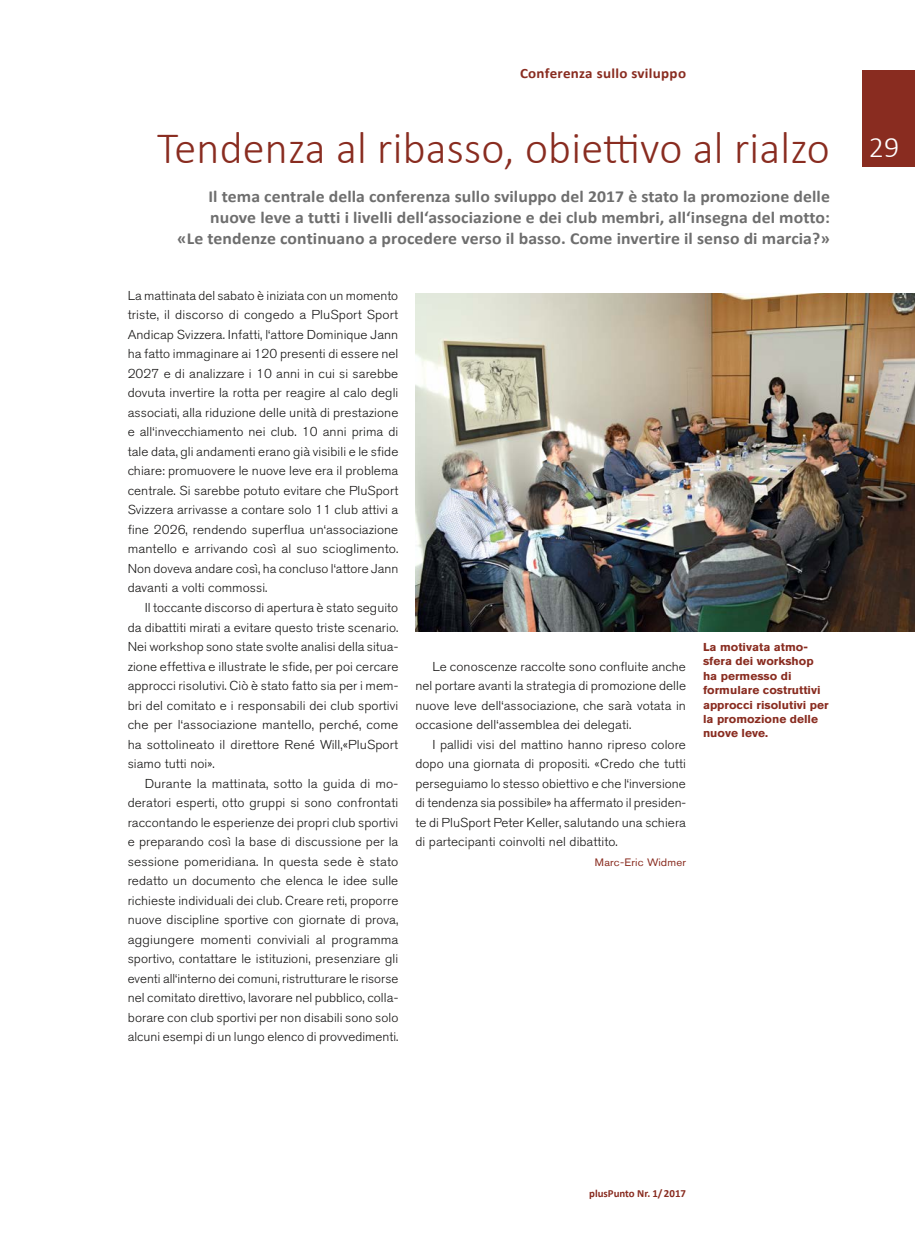
<style>
.page{position:relative;width:915px;height:1234px;background:#fff}
.page>*{position:absolute;margin:0;border:0;box-sizing:border-box;transform-origin:0 0}
.H2_01_haupttitel_i{font:300 45px "Calibri";letter-spacing:.005em;color:#892c20}
.t1{font:300 30px "Calibri";color:#fff}
.H2_01_lead_i{font:700 16.8px/21px "Calibri";letter-spacing:.005em;color:#6e6e6e;text-align:right;scale:1.05 1}
.t2{font:700 14.25px "Calibri";letter-spacing:.02em;color:#892c20;scale:1.05 1}
.P_01_lauftext_me_i{font:300 12.9px/19.5px "Akzidenz Grotesk BE";letter-spacing:.005em;color:#181716;text-align:justify;scale:1.05 1}
.P_01_lauftext_oe_i{font:300 12.9px/19.5px "Akzidenz Grotesk BE";color:#181716;text-align:justify;scale:1.04 1}
.P_01_lauftext_me_i-2{font:300 12.9px/19.5px "Akzidenz Grotesk BE";letter-spacing:.005em;color:#181716;text-align:justify;scale:1.07 1}
.P_01_bildlegende_i{font:700 11.4px/14.4px "Akzidenz Grotesk BE";color:#892c20;scale:1.05 1}
.t3{font:700 10.8px "Calibri";color:#892c20}
.P_01_autor_i{font:10.65px "Akzidenz Grotesk BE";letter-spacing:.02em;color:#892c20;scale:1.05 1}
</style>
<div class="page">
<div style="left:862px;top:71px;width:52px;height:96px;background:#892c20"></div>
<img style="left:415px;top:293px;width:499px;height:338px">
<p class="t2" style="left:520px;top:64px;width:159px">Conferenza sullo sviluppo</p>
<h2 class="H2_01_haupttitel_i" style="left:157px;top:120px;width:674px">Tendenza al ribasso, obiettivo al rialzo</h2>
<h2 class="H2_01_lead_i" style="left:177px;top:186px;width:623px">Il tema centrale della conferenza sullo sviluppo del 2017 è stato la promozione delle nuove leve a tutti i livelli dell‘associazione e dei club membri, all‘insegna del motto:<br>«Le -tendenze continuano a procedere verso il basso. Come invertire il senso di marcia?»</h2>
<p class="P_01_lauftext_oe_i" style="left:128px;top:286px;width:262px">La mattinata del sabato è iniziata con un momento triste, il discorso di congedo a PluSport Sport Andicap Svizzera. Infatti, l‘attore Dominique Jann ha fatto immaginare ai 120 presenti di essere nel 2027 e di analizzare i 10 anni in cui si sarebbe dovuta invertire la rotta per reagire al calo degli associati, alla riduzione delle unità di prestazione e all‘invecchiamento nei club. 10 anni prima di tale data, gli andamenti erano già visibili e le sfide chiare: promuovere le nuove leve era il problema centrale. Si sarebbe potuto evitare che PluSport Svizzera arrivasse a contare solo 11 club attivi a fine 2026, rendendo superflua un‘associazione mantello e arrivando così al suo scioglimento.<br>Non doveva andare così, ha concluso l‘attore Jann davanti a volti commossi.</p>
<p class="P_01_lauftext_me_i" style="left:128px;top:598px;width:259px;text-indent:17px">Il toccante discorso di apertura è stato seguito da dibattiti mirati a evitare questo triste scenario.<br>Nei workshop sono state svolte analisi della situa&shy;zione effettiva e illustrate le sfide, per poi cercare approcci risolutivi. Ciò è stato fatto sia per i mem&shy;bri del comitato e i responsabili dei club sportivi che per l‘associazione mantello, perché, come ha sottolineato il direttore René Will,«PluSport siamo tutti noi».</p>
<p class="P_01_lauftext_me_i-2" style="left:128px;top:773px;width:254px;text-indent:17px">Durante la mattinata, sotto la guida di mo&shy;deratori esperti, otto gruppi si sono confrontati raccontando le esperienze dei propri club sportivi e preparando così la base di discussione per la sessione pomeridiana. In questa sede è stato redatto un documento che elenca le idee sulle richieste individuali dei club. Creare reti, proporre nuove discipline sportive con giornate di prova, aggiungere momenti conviviali al programma sportivo, contattare le istituzioni, presenziare gli eventi all‘interno dei comuni, ristrutturare le risorse nel comitato direttivo, lavorare nel pubblico, colla&shy;borare con club sportivi per non disabili sono solo alcuni esempi di un lungo elenco di provvedimenti.</p>
<p class="P_01_lauftext_me_i" style="left:415px;top:656px;width:259px;text-indent:17px">Le conoscenze raccolte sono confluite anche nel portare avanti la strategia di promozione delle nuove leve dell‘associazione, che sarà votata in occasione dell‘assemblea dei delegati.</p>
<p class="P_01_lauftext_me_i" style="left:415px;top:734px;width:259px;text-indent:17px">I pallidi visi del mattino hanno ripreso colore dopo una giornata di propositi. «Credo che tutti perseguiamo lo stesso obiettivo e che l‘inversione di tendenza sia possibile» ha affermato il presiden&shy;te di PluSport Peter Keller, salutando una schiera di partecipanti coinvolti nel dibattito.</p>
<p class="P_01_autor_i" style="left:594px;top:855px;width:88px">Marc-Eric Widmer</p>
<p class="P_01_bildlegende_i" style="left:702px;top:639px;width:121px">La motivata atmo&shy;sfera dei workshop ha permesso di formulare costruttivi approcci risolutivi per la promozione delle nuove leve.</p>
<h2 class="t1" style="left:868px;top:129px;width:32px">29</h2>
<p class="t3" style="left:589px;top:1186px;width:98px">plusPunto Nr. 1/ 2017</p>
</div>
